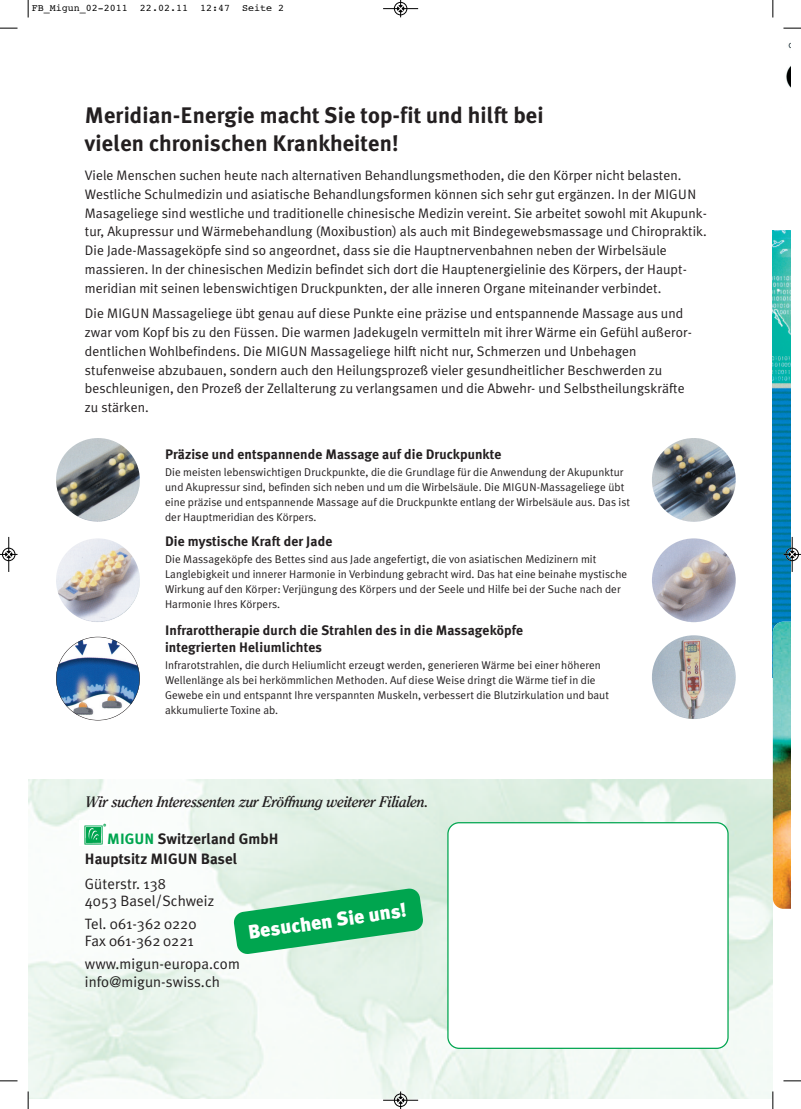
<style>
.page{position:relative;width:801px;height:1109px;background:#fff}
.page>*{position:absolute;margin:0;border:0;box-sizing:border-box;transform-origin:0 0}
.t1{font:700 22.5px/27.5px "Meta Plus";letter-spacing:.005em;color:#231f20}
.t2{font:900 19.5px "Meta Plus";color:#fff}
.t3{font:15px/17.5px "Meta Plus Normal";letter-spacing:.005em;color:#231f20}
.t4{font:italic 700 15px "Clearface ITCBQ";letter-spacing:.005em;color:#231f20}
.t5{font:700 15px/20px "Meta Plus";letter-spacing:.005em;color:#231f20}
.t6{font:13.75px/18.8px "Meta Plus Normal";letter-spacing:.005em;color:#231f20}
.t7{font:700 13.75px/17.5px "Meta Plus";letter-spacing:.005em;color:#231f20}
.t8{font:11.25px/15px "Meta Plus Normal";letter-spacing:.005em;color:#231f20}
.t9{font:10px "Courier";color:#000}
.s1{color:#00a54f}
</style>
<div class="page">
<img style="left:28px;top:779px;width:744px;height:319px">
<svg style="left:447px;top:822px;width:281px;height:227px"></svg>
<div style="left:79px;top:820px;width:30px;height:26px;background:#fff"></div>
<img style="left:84px;top:823px;width:22px;height:21px">
<svg style="left:233px;top:888px;width:190px;height:66px;background:#54c187"></svg>
<img style="left:786px;top:43px;width:4px;height:44px">
<img style="left:772px;top:231px;width:18px;height:390px">
<img style="left:772px;top:621px;width:18px;height:287px">
<img style="left:651px;top:438px;width:84px;height:84px;border-radius:50%">
<img style="left:651px;top:538px;width:84px;height:84px;border-radius:50%">
<img style="left:651px;top:635px;width:84px;height:84px;border-radius:50%">
<img style="left:56px;top:637px;width:84px;height:83px;border-radius:50%">
<img style="left:56px;top:538px;width:84px;height:84px;border-radius:50%">
<img style="left:56px;top:438px;width:84px;height:84px;border-radius:50%">
<svg style="left:28px;top:0;width:1px;height:18px"></svg>
<svg style="left:0;top:28px;width:18px;height:1px"></svg>
<svg style="left:772px;top:0;width:1px;height:18px"></svg>
<svg style="left:783px;top:28px;width:17px;height:1px"></svg>
<svg style="left:28px;top:1091px;width:1px;height:18px"></svg>
<svg style="left:0;top:1080px;width:18px;height:1px"></svg>
<svg style="left:772px;top:1091px;width:1px;height:18px"></svg>
<svg style="left:783px;top:1080px;width:17px;height:1px"></svg>
<hr style="left:383px;top:8px;width:35px;height:1px;background:#000">
<div style="left:394px;top:2px;width:13px;height:13px;border:1px solid #000;border-radius:50%"></div>
<div style="left:397px;top:5px;width:7px;height:7px;background:#000;border-radius:50%"></div>
<svg style="left:397px;top:0;width:6px;height:17px"></svg>
<div style="left:394px;top:1093px;width:13px;height:14px;border:1px solid #fff;border-radius:50%"></div>
<hr style="left:383px;top:1100px;width:35px;height:1px;background:#000">
<div style="left:394px;top:1093px;width:13px;height:13px;border:1px solid #000;border-radius:50%"></div>
<svg style="left:397px;top:1091px;width:6px;height:18px"></svg>
<hr style="left:9px;top:537px;width:1px;height:35px;background:#000">
<div style="left:2px;top:548px;width:13px;height:13px;border:1px solid #000;border-radius:50%"></div>
<svg style="left:0;top:551px;width:18px;height:6px"></svg>
<hr style="left:791px;top:537px;width:1px;height:35px;background:#000">
<div style="left:785px;top:548px;width:13px;height:13px;border:1px solid #000;border-radius:50%"></div>
<svg style="left:783px;top:551px;width:17px;height:6px"></svg>
<p class="t9" style="left:32px;top:4px;width:254px">FB_Migun_02-2011 22.02.11 12:47 Seite 2</p>
<h1 class="t1" style="left:85px;top:102px;width:460px">Meridian-Energie macht Sie top-fit und hilft bei vielen chronischen Krankheiten!</h1>
<p class="t6" style="left:85px;top:166px;width:623px">Viele Menschen suchen heute nach alternativen Behandlungsmethoden, die den Körper nicht belasten.<br>Westliche Schulmedizin und asiatische Behandlungsformen können sich sehr gut ergänzen. In der MIGUN Masageliege sind westliche und traditionelle chinesische Medizin vereint. Sie arbeitet sowohl mit Akupunk&shy;tur, Akupressur und Wärmebehandlung (Moxibustion) als auch mit Bindegewebsmassage und Chiropraktik.<br>Die Jade-Massageköpfe sind so angeordnet, dass sie die Hauptnervenbahnen neben der Wirbelsäule massieren. In der chinesischen Medizin befindet sich dort die Hauptenergielinie des Körpers, der Haupt&shy;meridian mit seinen lebenswichtigen Druckpunkten, der alle inneren Organe miteinander verbindet.</p>
<p class="t6" style="left:85px;top:304px;width:608px">Die MIGUN Massageliege übt genau auf diese Punkte eine präzise und entspannende Massage aus und zwar vom Kopf bis zu den Füssen. Die warmen Jadekugeln vermitteln mit ihrer Wärme ein Gefühl außeror&shy;dentlichen Wohlbefindens. Die MIGUN Massageliege hilft nicht nur, Schmerzen und Unbehagen stufenweise abzubauen, sondern auch den Heilungsprozeß vieler gesundheitlicher Beschwerden zu beschleunigen, den Prozeß der Zellalterung zu verlangsamen und die Abwehr- und Selbstheilungskräfte zu stärken.</p>
<p class="t7" style="left:165px;top:446px;width:338px">Präzise und entspannende Massage auf die Druckpunkte</p>
<p class="t8" style="left:165px;top:464px;width:466px">Die meisten lebenswichtigen Druckpunkte, die die Grundlage für die Anwendung der Akupunktur und Akupressur sind, befinden sich neben und um die Wirbelsäule. Die MIGUN-Massageliege übt eine präzise und entspannende Massage auf die Druckpunkte entlang der Wirbelsäule aus. Das ist der Hauptmeridian des Körpers.</p>
<p class="t7" style="left:165px;top:532px;width:169px">Die mystische Kraft der Jade</p>
<p class="t8" style="left:165px;top:551px;width:463px">Die Massageköpfe des Bettes sind aus Jade angefertigt, die von asiatischen Medizinern mit Langlebigkeit und innerer Harmonie in Verbindung gebracht wird. Das hat eine beinahe mystische Wirkung auf den Körper: Verjüngung des Körpers und der Seele und Hilfe bei der Suche nach der Harmonie Ihres Körpers.</p>
<p class="t7" style="left:165px;top:621px;width:359px">Infrarottherapie durch die Strahlen des in die Massageköpfe integrierten Heliumlichtes</p>
<p class="t8" style="left:165px;top:658px;width:445px">Infrarotstrahlen, die durch Heliumlicht erzeugt werden, generieren Wärme bei einer höheren Wellenlänge als bei herkömmlichen Methoden. Auf diese Weise dringt die Wärme tief in die Gewebe ein und entspannt Ihre verspannten Muskeln, verbessert die Blutzirkulation und baut akkumulierte Toxine ab.</p>
<p class="t4" style="left:84px;top:794px;width:344px">Wir suchen Interessenten zur Eröffnung weiterer Filialen.</p>
<p class="t5" style="left:85px;top:829px;width:195px;text-indent:22px"><span class="s1">MIGUN</span> Switzerland GmbH<br>Hauptsitz MIGUN Basel</p>
<p class="t3" style="left:85px;top:874px;width:131px">Güterstr. 138<br>4053 Basel/Schweiz</p>
<p class="t3" style="left:85px;top:915px;width:113px">Tel. 061-362 0220<br>Fax 061-362 0221</p>
<p class="t3" style="left:85px;top:955px;width:156px">www.migun-europa.com info@migun-swiss.ch</p>
<h2 class="t2" style="left:246px;top:921px;width:161px;rotate:-8deg">Besuchen Sie uns!</h2>
</div>
